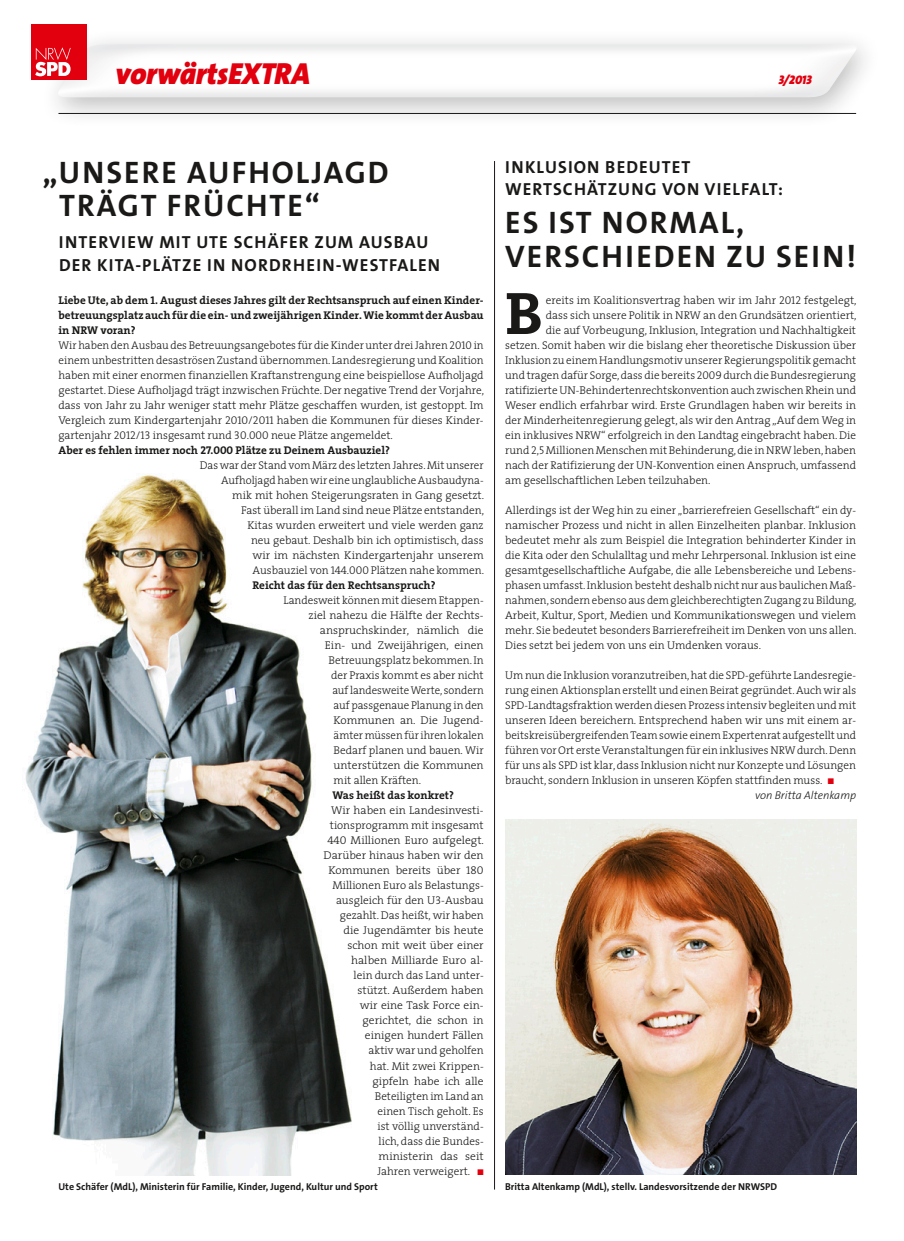
<style>
.page{position:relative;width:904px;height:1241px;background:#fff}
.page>*{position:absolute;margin:0;border:0;box-sizing:border-box;transform-origin:0 0}
.t1{font:800 58.38px "Caecilia LT Std";color:#1a1918}
.t2{font:31.25px/33.8px "The Sans LP7 Bld";letter-spacing:.065em;color:#1a1918}
.t3{font:30.62px "The Sans LP9 Black IT";letter-spacing:-.01em;color:#e2000f}
.t4{font:17.5px/22.9px "The Sans LP7 Bld";letter-spacing:.065em;color:#1a1918}
.t5{font:12.5px "The Sans LP9 Black IT";color:#e2000f}
.t6{font:300 11.25px/15px "The Serif";color:#1a1918;text-align:justify}
.t7{font:700 11.25px "The Serif";color:#1a1918}
.t8{font:11.25px "The Sans LP3 Lig IT";color:#1a1918}
.t9{font:10px "The Sans LP7 Bld";color:#1a1918}
.s1{font-family:"The Serif Bold Caps";font-weight:400}
.s2{font-family:"The Serif Light Caps";font-weight:400}
.s3{color:#e2000f}
</style>
<div class="page">
<img style="left:25px;top:474px;width:327px;height:700px">
<hr style="left:494px;top:161px;width:1px;height:1028px;background:#1a1918">
<img style="left:505px;top:819px;width:351px;height:355px">
<div style="left:40px;top:28px;width:842px;height:100px;background:#1a1918;opacity:.29"></div>
<img style="left:56px;top:44px;width:801px;height:53px">
<div style="left:32px;top:25px;width:55px;height:55px;background:#e2000f"></div>
<svg style="left:35px;top:47px;width:36px;height:29px"></svg>
<h3 class="t3" style="left:115px;top:53px;width:196px">vorwärtsEXTRA</h3>
<p class="t5" style="left:778px;top:71px;width:35px">3/2013</p>
<h2 class="t2" style="left:59px;top:155px;width:331px;text-indent:-17px">„ U NSERE AUFHOLJAGD<br>TRÄGT FRÜCHTE“</h2>
<h3 class="t4" style="left:59px;top:230px;width:382px">I NTERVIEW MIT UTE SCHÄFER ZUM AUSBAU<br>DER KITA-PLÄTZE IN NORDRHEIN-WESTFALEN</h3>
<p class="t7" style="left:58px;top:291px;width:427px">Liebe Ute, ab dem <span class="s1">1.</span> August dieses Jahres gilt der Rechtsanspruch auf einen Kinder-</p>
<p class="t7" style="left:58px;top:306px;width:427px">betreuungsplatz auch für die ein- und zweijährigen Kinder. Wie kommt der Ausbau</p>
<p class="t7" style="left:58px;top:321px;width:79px">in NRW voran?</p>
<p class="t6" style="left:58px;top:337px;width:426px">Wir haben den Ausbau des Betreuungsangebotes für die Kinder unter drei Jahren <span class="s2">2010</span> in</p>
<p class="t6" style="left:58px;top:352px;width:427px">einem unbestritten desaströsen Zustand übernommen. Landesregierung und Koalition</p>
<p class="t6" style="left:58px;top:367px;width:426px">haben mit einer enormen finanziellen Kraftanstrengung eine beispiellose Aufholjagd</p>
<p class="t6" style="left:58px;top:382px;width:427px">gestartet. Diese Aufholjagd trägt inzwischen Früchte. Der negative Trend der Vorjahre,</p>
<p class="t6" style="left:58px;top:397px;width:426px">dass von Jahr zu Jahr weniger statt mehr Plätze geschaffen wurden, ist gestoppt. Im</p>
<p class="t6" style="left:58px;top:412px;width:425px">Vergleich zum Kindergartenjahr <span class="s2">2010</span>/<span class="s2">2011</span> haben die Kommunen für dieses Kinder-</p>
<p class="t6" style="left:58px;top:427px;width:336px">gartenjahr <span class="s2">2012</span>/<span class="s2">13</span> insgesamt rund <span class="s2">30</span>.<span class="s2">000</span> neue Plätze angemeldet.</p>
<p class="t7" style="left:58px;top:441px;width:333px">Aber es fehlen immer noch <span class="s1">27.000</span> Plätze zu Deinem Ausbauziel?</p>
<p class="t6" style="left:200px;top:457px;width:285px">Das war der Stand vom März des letzten Jahres. Mit unserer</p>
<p class="t6" style="left:221px;top:472px;width:264px">Aufholjagd haben wir eine unglaubliche Ausbaudyna-</p>
<p class="t6" style="left:232px;top:487px;width:253px">mik mit hohen Steigerungsraten in Gang gesetzt.</p>
<p class="t6" style="left:241px;top:502px;width:244px">Fast überall im Land sind neue Plätze entstanden,</p>
<p class="t6" style="left:247px;top:517px;width:238px">Kitas wurden erweitert und viele werden ganz</p>
<p class="t6" style="left:251px;top:532px;width:234px">neu gebaut. Deshalb bin ich optimistisch, dass</p>
<p class="t6" style="left:252px;top:547px;width:233px">wir im nächsten Kindergartenjahr unserem</p>
<p class="t6" style="left:252px;top:562px;width:233px">Ausbauziel von <span class="s2">144</span>.<span class="s2">000</span> Plätzen nahe kommen.</p>
<p class="t7" style="left:252px;top:576px;width:185px">Reicht das für den Rechtsanspruch?</p>
<p class="t6" style="left:283px;top:592px;width:202px">Landesweit können mit diesem Etappen-</p>
<p class="t6" style="left:308px;top:607px;width:176px">ziel nahezu die Hälfte der Rechts-</p>
<p class="t6" style="left:320px;top:622px;width:165px">anspruchskinder, nämlich die</p>
<p class="t6" style="left:325px;top:637px;width:160px">Ein- und Zweijährigen, einen</p>
<p class="t6" style="left:328px;top:652px;width:156px">Betreuungsplatz bekommen. In</p>
<p class="t6" style="left:331px;top:667px;width:154px">der Praxis kommt es aber nicht</p>
<p class="t6" style="left:332px;top:682px;width:153px">auf landesweite Werte, sondern</p>
<p class="t6" style="left:333px;top:697px;width:151px">auf passgenaue Planung in den</p>
<p class="t6" style="left:333px;top:712px;width:150px">Kommunen an. Die Jugend-</p>
<p class="t6" style="left:333px;top:727px;width:152px">ämter müssen für ihren lokalen</p>
<p class="t6" style="left:333px;top:742px;width:152px">Bedarf planen und bauen. Wir</p>
<p class="t6" style="left:333px;top:757px;width:152px">unterstützen die Kommunen</p>
<p class="t6" style="left:333px;top:772px;width:89px">mit allen Kräften.</p>
<p class="t7" style="left:332px;top:786px;width:123px">Was heißt das konkret?</p>
<p class="t6" style="left:323px;top:802px;width:162px;text-align:right">Wir haben ein Landesinvesti&shy;tionsprogramm mit insgesamt<br><span class="s2">440</span> Millionen Euro aufgelegt.<br>Darüber hinaus haben wir den<br>Kommunen bereits über <span class="s2">180<br></span>Millionen Euro als Belastungs&shy;ausgleich für den U<span class="s2">3</span>-Ausbau gezahlt. Das heißt, wir haben die Jugendämter bis heute schon mit weit über einer halben Milliarde Euro al-<br>lein durch das Land unter&shy;stützt. Außerdem haben<br>wir eine Task Force ein&shy;gerichtet, die schon in einigen hundert Fällen<br>aktiv war und geholfen<br>hat. Mit zwei Krippen-<br>gipfeln habe ich alle<br>Beteiligten im Land an<br>einen Tisch geholt. Es<br>ist völlig unverständ-<br>lich, dass die Bundes&shy;ministerin das seit<br>Jahren verweigert. <span class="s3">■</span></p>
<p class="t9" style="left:58px;top:1179px;width:321px">UTE SCHÄFER (MDL), MINISTERIN FÜR FAMILIE, KINDER, JUGEND, KULTUR UND SPORT</p>
<h3 class="t4" style="left:505px;top:155px;width:279px">I NKLUSION BEDEUTET<br>WERTSCHÄTZUNG VON VIELFALT:</h3>
<h2 class="t2" style="left:505px;top:206px;width:352px">ES IST NORMAL,<br>VERSCHIEDEN ZU SEIN!</h2>
<h1 class="t1" style="left:505px;top:277px;width:39px">B</h1>
<p class="t6" style="left:546px;top:292px;width:312px">ereits im Koalitionsvertrag haben wir im Jahr <span class="s2">2012</span> festgelegt,</p>
<p class="t6" style="left:546px;top:307px;width:312px">dass sich unsere Politik in NRW an den Grundsätzen orientiert,</p>
<p class="t6" style="left:546px;top:322px;width:312px">die auf Vorbeugung, Inklusion, Integration und Nachhaltigkeit</p>
<p class="t6" style="left:505px;top:337px;width:352px">setzen. Somit haben wir die bislang eher theoretische Diskussion über</p>
<p class="t6" style="left:505px;top:352px;width:352px">Inklusion zu einem Handlungsmotiv unserer Regierungspolitik gemacht</p>
<p class="t6" style="left:505px;top:367px;width:352px">und tragen dafür Sorge, dass die bereits <span class="s2">2009</span> durch die Bundesregierung</p>
<p class="t6" style="left:505px;top:382px;width:352px">ratifizierte UN-Behindertenrechtskonvention auch zwischen Rhein und</p>
<p class="t6" style="left:505px;top:397px;width:352px">Weser endlich erfahrbar wird. Erste Grundlagen haben wir bereits in</p>
<p class="t6" style="left:505px;top:412px;width:352px">der Minderheitenregierung gelegt, als wir den Antrag „Auf dem Weg in</p>
<p class="t6" style="left:505px;top:427px;width:352px">ein inklusives NRW“ erfolgreich in den Landtag eingebracht haben. Die</p>
<p class="t6" style="left:505px;top:442px;width:352px">rund <span class="s2">2</span>,<span class="s2">5</span> Millionen Menschen mit Behinderung, die in NRW leben, haben</p>
<p class="t6" style="left:505px;top:457px;width:352px">nach der Ratifizierung der UN-Konvention einen Anspruch, umfassend</p>
<p class="t6" style="left:505px;top:472px;width:207px">am gesellschaftlichen Leben teilzuhaben.</p>
<p class="t6" style="left:505px;top:502px;width:353px">Allerdings ist der Weg hin zu einer „barrierefreien Gesellschaft“ ein dy&shy;namischer Prozess und nicht in allen Einzelheiten planbar. Inklusion bedeutet mehr als zum Beispiel die Integration behinderter Kinder in die Kita oder den Schulalltag und mehr Lehrpersonal. Inklusion ist eine gesamtgesellschaftliche Aufgabe, die alle Lebensbereiche und Lebens&shy;phasen umfasst. Inklusion besteht deshalb nicht nur aus baulichen Maß&shy;nahmen, sondern ebenso aus dem gleichberechtigten Zugang zu Bildung, Arbeit, Kultur, Sport, Medien und Kommunikationswegen und vielem mehr. Sie bedeutet besonders Barrierefreiheit im Denken von uns allen.<br>Dies setzt bei jedem von uns ein Umdenken voraus.</p>
<p class="t6" style="left:505px;top:667px;width:352px">Um nun die Inklusion voranzutreiben, hat die SPD-geführte Landesregie&shy;rung einen Aktionsplan erstellt und einen Beirat gegründet. Auch wir als SPD-Landtagsfraktion werden diesen Prozess intensiv begleiten und mit unseren Ideen bereichern. Entsprechend haben wir uns mit einem ar&shy;beitskreisübergreifenden Team sowie einem Expertenrat aufgestellt und führen vor Ort erste Veranstaltungen für ein inklusives NRW durch. Denn für uns als SPD ist klar, dass Inklusion nicht nur Konzepte und Lösungen braucht, sondern Inklusion in unseren Köpfen stattfinden muss. <span class="s3">■</span></p>
<p class="t8" style="left:755px;top:788px;width:102px">von Britta Altenkamp</p>
<p class="t9" style="left:505px;top:1179px;width:272px">BRITTA ALTENKAMP (MDL), STELLV. LANDESVORSITZENDE DER NRWSPD</p>
</div>
